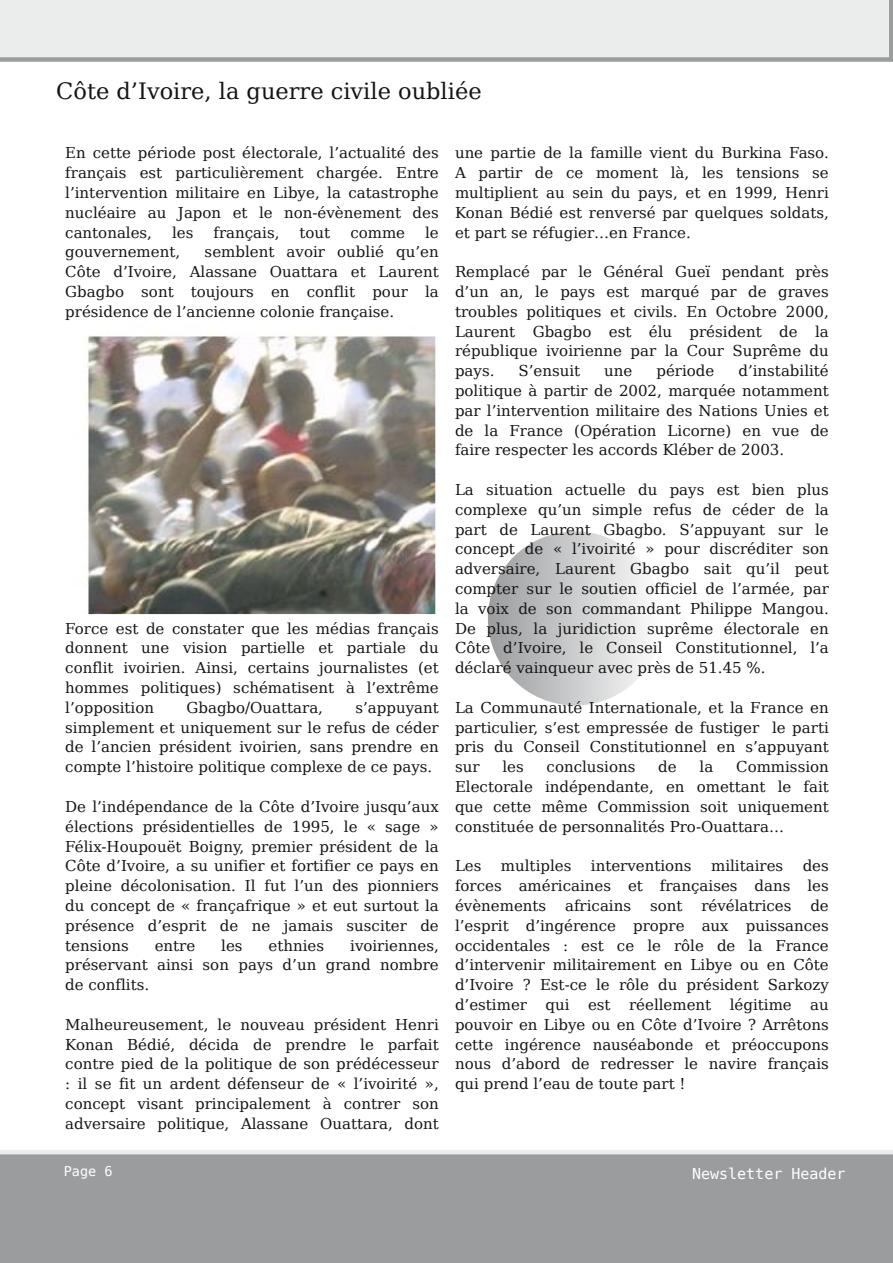
<style>
.page{position:relative;width:893px;height:1263px;background:#fff}
.page>*{position:absolute;margin:0;border:0;box-sizing:border-box;transform-origin:0 0}
.t1{font:22.5px "Bitstream Vera Serif";color:#161413}
.t2{font:15px/19.8px "Bitstream Vera Serif";color:#161413;text-align:justify}
.t3{font:15px "Bitstream Vera Sans Mono";color:#fff}
.t4{font:13.5px "Bitstream Vera Sans Mono";color:#fff}
</style>
<div class="page">
<div style="left:0;top:1150px;width:893px;height:113px;background:#9a9c9e"></div>
<svg style="left:0;top:0;width:893px;height:62px;background:#e4e5e6"></svg>
<div style="left:488px;top:531px;width:174px;height:174px;background:linear-gradient(to right,#9a9c9e,#fdfdfd);border-radius:50%"></div>
<img style="left:85px;top:335px;width:350px;height:279px">
<h1 class="t1" style="left:56px;top:78px;width:427px">Côte d’Ivoire, la guerre civile oubliée</h1>
<p class="t2" style="left:65px;top:143px;width:375px">En cette période post électorale, l’actualité des français est particulièrement chargée. Entre l’intervention militaire en Libye, la catastrophe nucléaire au Japon et le non-évènement des cantonales,</p>
<p class="t2" style="left:172px;top:223px;width:23px">les</p>
<p class="t2" style="left:214px;top:223px;width:67px">français,</p>
<p class="t2" style="left:300px;top:223px;width:32px">tout</p>
<p class="t2" style="left:350px;top:223px;width:56px">comme</p>
<p class="t2" style="left:425px;top:223px;width:15px">le</p>
<p class="t2" style="left:65px;top:242px;width:116px">gouvernement,</p>
<p class="t2" style="left:65px;top:242px;width:375px;text-indent:139px">semblent avoir oublié qu’en Côte d’Ivoire, Alassane Ouattara et Laurent Gbagbo sont toujours en conflit pour la présidence de l’ancienne colonie française.</p>
<p class="t2" style="left:65px;top:619px;width:375px">Force est de constater que les médias français donnent une vision partielle et partiale du conflit ivoirien. Ainsi, certains journalistes (et hommes politiques) schématisent à l’extrême l’opposition</p>
<p class="t2" style="left:186px;top:698px;width:138px">Gbagbo/Ouattara,</p>
<p class="t2" style="left:65px;top:698px;width:375px;text-indent:290px">s’appuyant simplement et uniquement sur le refus de céder de l’ancien président ivoirien, sans prendre en compte l’histoire politique complexe de ce pays.</p>
<p class="t2" style="left:65px;top:797px;width:375px">De l’indépendance de la Côte d’Ivoire jusqu’aux élections présidentielles de 1995, le « sage » Félix-Houpouët Boigny, premier président de la Côte d’Ivoire, a su unifier et fortifier ce pays en pleine décolonisation. Il fut l’un des pionniers du concept de « françafrique » et eut surtout la présence d’esprit de ne jamais susciter de tensions</p>
<p class="t2" style="left:155px;top:935px;width:42px">entre</p>
<p class="t2" style="left:221px;top:935px;width:23px">les</p>
<p class="t2" style="left:269px;top:935px;width:57px">ethnies</p>
<p class="t2" style="left:65px;top:935px;width:375px;text-indent:285px">ivoiriennes, préservant ainsi son pays d’un grand nombre de conflits.</p>
<p class="t2" style="left:65px;top:1015px;width:375px">Malheureusement, le nouveau président Henri Konan Bédié, décida de prendre le parfait contre pied de la politique de son prédécesseur : il se fit un ardent défenseur de « l’ivoirité », concept visant principalement à contrer son adversaire politique, Alassane Ouattara, dont</p>
<p class="t2" style="left:455px;top:143px;width:375px">une partie de la famille vient du Burkina Faso.<br>A partir de ce moment là, les tensions se multiplient au sein du pays, et en 1999, Henri Konan Bédié est renversé par quelques soldats, et part se réfugier…en France.</p>
<p class="t2" style="left:455px;top:262px;width:375px">Remplacé par le Général Gueï pendant près d’un an, le pays est marqué par de graves troubles politiques et civils. En Octobre 2000, Laurent Gbagbo est élu président de la république ivoirienne par la Cour Suprême du pays.</p>
<p class="t2" style="left:455px;top:361px;width:375px;text-indent:283px">d’instabilité politique à partir de 2002, marquée notamment par l’intervention militaire des Nations Unies et de la France (Opération Licorne) en vue de faire respecter les accords Kléber de 2003.</p>
<p class="t2" style="left:455px;top:480px;width:375px">La situation actuelle du pays est bien plus complexe qu’un simple refus de céder de la part de Laurent Gbagbo. S’appuyant sur le concept de « l’ivoirité » pour discréditer son adversaire, Laurent Gbagbo sait qu’il peut compter sur le soutien officiel de l’armée, par la voix de son commandant Philippe Mangou.<br>De plus, la juridiction suprême électorale en Côte d’Ivoire, le Conseil Constitutionnel, l’a déclaré vainqueur avec près de 51.45 %.</p>
<p class="t2" style="left:455px;top:698px;width:375px">La Communauté Internationale, et la France en particulier, s’est empressée de fustiger le parti pris du Conseil Constitutionnel en s’appuyant sur</p>
<p class="t2" style="left:518px;top:361px;width:63px">S’ensuit</p>
<p class="t2" style="left:604px;top:361px;width:30px">une</p>
<p class="t2" style="left:656px;top:361px;width:59px">période</p>
<p class="t2" style="left:502px;top:757px;width:23px">les</p>
<p class="t2" style="left:547px;top:757px;width:90px">conclusions</p>
<p class="t2" style="left:658px;top:757px;width:20px">de</p>
<p class="t2" style="left:700px;top:757px;width:15px">la</p>
<p class="t2" style="left:455px;top:757px;width:375px;text-indent:281px">Commission Electorale indépendante, en omettant le fait que cette même Commission soit uniquement constituée de personnalités Pro-Ouattara…</p>
<p class="t2" style="left:455px;top:856px;width:28px">Les</p>
<p class="t2" style="left:501px;top:856px;width:72px">multiples</p>
<p class="t2" style="left:591px;top:856px;width:102px">interventions</p>
<p class="t2" style="left:711px;top:856px;width:74px">militaires</p>
<p class="t2" style="left:455px;top:856px;width:375px;text-indent:348px">des forces américaines et françaises dans les évènements</p>
<p class="t2" style="left:565px;top:896px;width:67px">africains</p>
<p class="t2" style="left:650px;top:896px;width:34px">sont</p>
<p class="t2" style="left:701px;top:896px;width:92px">révélatrices</p>
<p class="t2" style="left:455px;top:896px;width:375px;text-indent:355px">de l’esprit d’ingérence propre aux puissances occidentales : est ce le rôle de la France d’intervenir militairement en Libye ou en Côte d’Ivoire ? Est-ce le rôle du président Sarkozy d’estimer qui est réellement légitime au pouvoir en Libye ou en Côte d’Ivoire ? Arrêtons cette ingérence nauséabonde et préoccupons nous d’abord de redresser le navire français qui prend l’eau de toute part !</p>
<p class="t4" style="left:64px;top:1163px;width:50px">Page 6</p>
<p class="t3" style="left:692px;top:1165px;width:155px">Newsletter Header</p>
</div>
